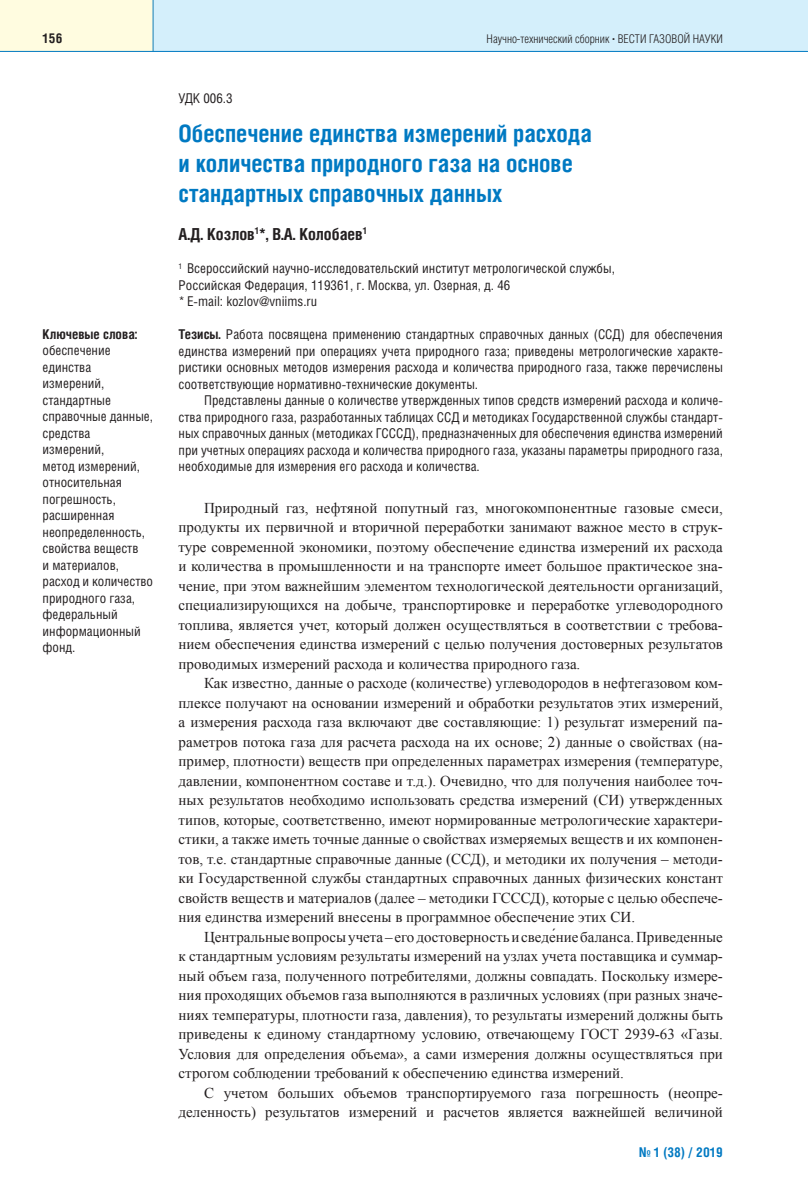
<style>
.page{position:relative;width:808px;height:1191px;background:#fff}
.page>*{position:absolute;margin:0;border:0;box-sizing:border-box;transform-origin:0 0}
.t1{font:700 24px/30px "Helios Cond";color:#0079c2}
.t2{font:700 16.5px "Helios Cond";color:#231f20}
.t3{font:15px/19.5px "Times New Roman";color:#231f20;text-align:justify}
.t4{font:13.5px/16.5px "Helios Cond";color:#231f20}
.t5{font:700 13.5px "Helios Cond";color:#231f20}
.t6{font:700 13.5px "Helios Cond";color:#0079c2}
.t7{font:300 12px "Helios Cond";color:#231f20}
.s1{font-family:"Times New Roman";font-weight:700}
.s2{font-weight:700}
</style>
<div class="page">
<div style="left:140px;top:0;width:668px;height:51px;background:#d4effb"></div>
<div style="left:0;top:0;width:153px;height:51px;background:#fffce0"></div>
<hr style="left:0;top:51px;width:808px;height:1px;background:#0079c2">
<hr style="left:153px;top:0;width:1px;height:51px;background:#0079c2">
<p class="t5" style="left:43px;top:33px;width:21px">156</p>
<p class="t7" style="left:487px;top:34px;width:238px">Научно-технический сборник <span class="s1">·</span> ВЕСТИ ГАЗОВОЙ НАУКИ</p>
<p class="t5" style="left:43px;top:329px;width:96px">Ключевые слова:</p>
<p class="t4" style="left:43px;top:343px;width:112px">обеспечение единства измерений, стандартные справочные данные, средства измерений,<br>метод измерений, относительная погрешность, расширенная неопределенность, свойства веществ<br>и материалов, расход и количество природного газа, федеральный информационный фонд.</p>
<p class="t4" style="left:179px;top:91px;width:56px">УДК 006.3</p>
<h1 class="t1" style="left:179px;top:121px;width:415px">Обеспечение единства измерений расхода и количества природного газа на основе стандартных справочных данных</h1>
<p class="t2" style="left:179px;top:228px;width:190px">А.Д. Козлов<sup>1</sup>*, В.А. Колобаев<sup>1</sup></p>
<p class="t4" style="left:179px;top:261px;width:438px"><sup>1</sup> Всероссийский научно-исследовательский институт метрологической службы,<br>Российская Федерация, 119361, г. Москва, ул. Озерная, д. 46<br>* E-mail: kozlov@vniims.ru</p>
<p class="t4" style="left:179px;top:327px;width:546px;text-align:justify"><span class="s2">Тезисы.</span> Работа посвящена применению стандартных справочных данных (ССД) для обеспечения единства измерений при операциях учета природного газа; приведены метрологические характе&shy;ристики основных методов измерения расхода и количества природного газа, также перечислены с оответствующие нормативно-технические документы.</p>
<p class="t4" style="left:179px;top:393px;width:546px;text-align:justify;text-indent:26px">Представлены данные о количестве утвержденных типов средств измерений расхода и количе&shy;ства природного газа, разработанных таблицах ССД и методиках Государственной службы стандарт&shy;ных справочных данных (методиках ГСССД), предназначенных для обеспечения единства измерений при учетных операциях расхода и количества природного газа, указаны параметры природного газа, необходимые для измерения его расхода и количества.</p>
<p class="t3" style="left:179px;top:498px;width:546px;text-indent:26px">Природный газ, нефтяной попутный газ, многокомпонентные газовые смеси, продукты их первичной и вторичной переработки занимают важное место в струк&shy;туре современной экономики, поэтому обеспечение единства измерений их расхода и количества в промышленности и на транспорте имеет большое практическое зна&shy;чение, при этом важнейшим элементом технологической деятельности организаций, специализирующихся на добыче, транспортировке и переработке углеводородного топлива, является учет, который должен осуществляться в соответствии с требова&shy;нием обеспечения единства измерений с целью получения достоверных результатов проводимых измерений расхода и количества природного газа.</p>
<p class="t3" style="left:179px;top:673px;width:546px;text-indent:26px">Как известно, данные о расходе (количестве) углеводородов в нефтегазовом ком&shy;плексе получают на основании измерений и обработки результатов этих измерений, а измерения расхода газа включают две составляющие: 1) результат измерений па&shy;раметров потока газа для расчета расхода на их основе; 2) данные о свойствах (на&shy;пример, плотности) веществ при определенных параметрах измерения (температуре, давлении, компонентном составе и т.д.). Очевидно, что для получения наиболее точ&shy;ных результатов необходимо использовать средства измерений (СИ) утвержденных типов, которые, соответственно, имеют нормированные метрологические характери&shy;стики, а также иметь точные данные о свойствах измеряемых веществ и их компонен&shy;тов, т.е. стандартные справочные данные (ССД), и методики их получения – методи&shy;ки Государственной службы стандартных справочных данных физических констант свойств веществ и материалов (далее – методики ГСССД), которые с целью обеспече&shy;ния единства измерений внесены в программное обеспечение этих СИ.</p>
<p class="t3" style="left:179px;top:927px;width:546px;text-indent:26px">Центральные вопросыучета – егодостоверностьисведе́ниебаланса. Приведенные к стандартным условиям результаты измерений на узлах учета поставщика и суммар&shy;ный объем газа, полученного потребителями, должны совпадать. Поскольку измере&shy;ния проходящих объемов газа выполняются в различных условиях (при разных значе&shy;ниях температуры, плотности газа, давления), то результаты измерений должны быть приведены к единому стандартному условию, отвечающему ГОСТ 2939-63 «Газы.<br>Условия для определения объема», а сами измерения должны осуществляться при строгом соблюдении требований к обеспечению единства измерений.</p>
<p class="t3" style="left:179px;top:1083px;width:546px;text-align:right">С учетом больших объемов транспортируемого газа погрешность (неопре&shy;деленность) результатов измерений и расчетов является важнейшей величиной</p>
<p class="t6" style="left:639px;top:1147px;width:85px">№ 1 (38) / 2019</p>
</div>
